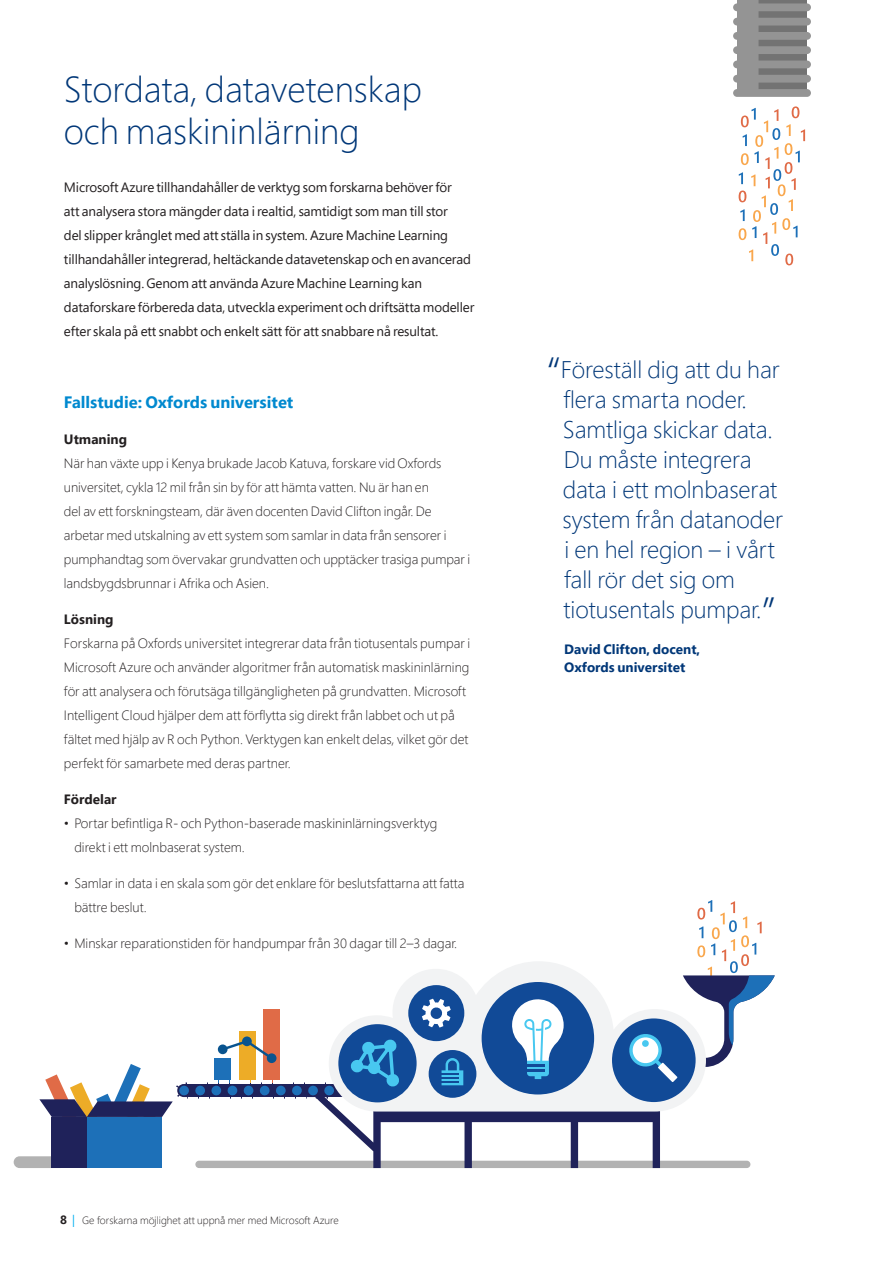
<style>
.page{position:relative;width:893px;height:1263px;background:#fff}
.page>*{position:absolute;margin:0;border:0;box-sizing:border-box;transform-origin:0 0}
.Sub_title{font:300 36px/42px "Segoe Pro";color:#013778}
.quote{font:300 24px/30px "Segoe Pro";letter-spacing:-.005em;color:#013778}
.Body_text_header{font:700 16.5px "Segoe Pro";color:#0089cf}
.body_text{font:300 13.5px/24px "Segoe Pro";color:#231f20}
.body_text-2{font:13.5px/24px "Segoe Pro";letter-spacing:-.01em;color:#231f20}
.Attribute_navy{font:700 13.5px/18px "Segoe Pro";color:#013778}
.Body_text_bold{font:700 13.5px "Segoe Pro";color:#231f20}
.t1{font:300 10.5px "Segoe Pro";color:#231f20}
.s1{font-size:45px}
.s2{font-weight:700;font-size:12px}
.s3{font-weight:400;font-size:12px;color:#00aeef}
</style>
<div class="page">
<div style="left:195px;top:1161px;width:555px;height:7px;background:#b2b2b2;border-radius:4px"></div>
<svg style="left:697px;top:900px;width:78px;height:167px"></svg>
<svg style="left:395px;top:961px;width:311px;height:145px"></svg>
<div style="left:482px;top:982px;width:112px;height:112px;background:#114a97;border-radius:50%"></div>
<div style="left:612px;top:1018px;width:84px;height:84px;background:#114a97;border-radius:50%"></div>
<div style="left:408px;top:985px;width:56px;height:56px;background:#114a97;border-radius:50%"></div>
<svg style="left:14px;top:998px;width:663px;height:170px"></svg>
<svg style="left:733px;top:0;width:78px;height:97px;background:#919191"></svg>
<svg style="left:739px;top:106px;width:66px;height:159px"></svg>
<p class="Sub_title" style="left:64px;top:67px;width:360px">Stordata, datavetenskap och maskininlärning</p>
<p class="body_text-2" style="left:64px;top:175px;width:412px">Microsoft Azure tillhandahåller de verktyg som forskarna behöver för<br>att analysera stora mängder data i realtid, samtidigt som man till stor<br>del slipper krånglet med att ställa in system. Azure Machine Learning tillhandahåller integrerad, heltäckande datavetenskap och en avancerad analyslösning. Genom att använda Azure Machine Learning kan dataforskare förbereda data, utveckla experiment och driftsätta modeller efter skala på ett snabbt och enkelt sätt för att snabbare nå resultat.</p>
<p class="Body_text_header" style="left:64px;top:390px;width:231px">Fallstudie: Oxfords universitet</p>
<p class="Body_text_bold" style="left:64px;top:430px;width:65px">Utmaning</p>
<p class="body_text" style="left:64px;top:451px;width:408px">När han växte upp i Kenya brukade Jacob Katuva, forskare vid Oxfords universitet, cykla 12 mil från sin by för att hämta vatten. Nu är han en<br>del av ett forskningsteam, där även docenten David Clifton ingår. De arbetar med utskalning av ett system som samlar in data från sensorer i pumphandtag som övervakar grundvatten och upptäcker trasiga pumpar i landsbygdsbrunnar i Afrika och Asien.</p>
<p class="Body_text_bold" style="left:64px;top:610px;width:51px">Lösning</p>
<p class="body_text" style="left:64px;top:631px;width:408px">Forskarna på Oxfords universitet integrerar data från tiotusentals pumpar i Microsoft Azure och använder algoritmer från automatisk maskininlärning för att analysera och förutsäga tillgängligheten på grundvatten. Microsoft Intelligent Cloud hjälper dem att förflytta sig direkt från labbet och ut på fältet med hjälp av R och Python. Verktygen kan enkelt delas, vilket gör det perfekt för samarbete med deras partner.</p>
<p class="Body_text_bold" style="left:64px;top:790px;width:54px">Fördelar</p>
<p class="body_text" style="left:74px;top:811px;width:365px;text-indent:-10px">• Portar befintliga R- och Python-baserade maskininlärningsverktyg direkt i ett molnbaserat system.</p>
<p class="body_text" style="left:74px;top:871px;width:392px;text-indent:-10px">• Samlar in data i en skala som gör det enklare för beslutsfattarna att fatta bättre beslut.</p>
<p class="body_text" style="left:64px;top:931px;width:395px">• Minskar reparationstiden för handpumpar från 30 dagar till 2–3 dagar.</p>
<p class="quote" style="left:563px;top:354px;width:218px;text-indent:-17px"><span class="s1">“</span>Föreställ dig att du har flera smarta noder.<br>Samtliga skickar data.</p>
<p class="quote" style="left:563px;top:444px;width:222px">Du måste integrera data i ett molnbaserat system från datanoder i en hel region – i vårt fall rör det sig om tiotusentals pumpar.<span class="s1">”</span></p>
<p class="Attribute_navy" style="left:564px;top:640px;width:138px">David Clifton, docent,<br>Oxfords universitet</p>
<p class="t1" style="left:60px;top:1213px;width:280px"><span class="s2">8</span> <span class="s3">|</span> Ge forskarna möjlighet att uppnå mer med Microsoft Azure</p>
</div>
